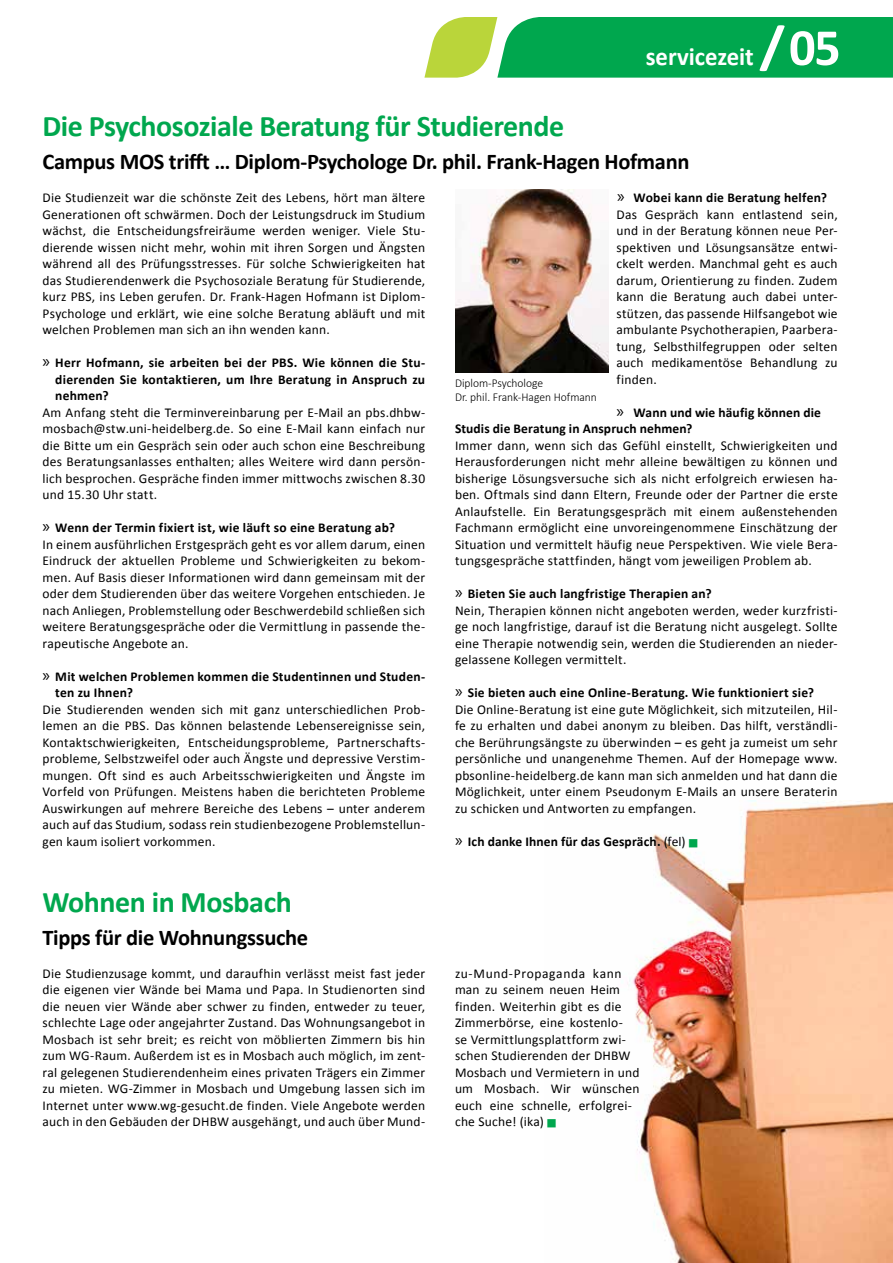
<style>
.page{position:relative;width:893px;height:1263px;background:#fff}
.page>*{position:absolute;margin:0;border:0;box-sizing:border-box;transform-origin:0 0}
.t1{font:700 30px "Calibri";letter-spacing:-.015em;color:#00a74e}
.t2{font:700 25.5px "Calibri";color:#fff}
.t3{font:700 22.5px "Calibri";letter-spacing:-.015em;color:#000}
.t4{font:13.5px/16.5px "Calibri";letter-spacing:.015em;color:#000}
.t5{font:700 13.5px "Calibri";letter-spacing:.02em;color:#000}
.t6{font:300 12px/14.2px "Calibri";color:#000;scale:.96 1}
.s1{font-size:52.5px}
.s2{font-family:"Myriad Pro";font-weight:400;font-size:18px}
.s3{font-family:"Myriad Pro";font-size:18px}
.s4{font-weight:700}
.s5{font-weight:400}
</style>
<div class="page">
<svg style="left:424px;top:17px;width:469px;height:61px;background:#28b258"></svg>
<img style="left:627px;top:801px;width:266px;height:462px">
<img style="left:455px;top:189px;width:153px;height:183px">
<svg style="left:689px;top:839px;width:8px;height:8px"></svg>
<p class="t2" style="left:646px;top:40px;width:196px">servicezeit <span class="s1">/05</span></p>
<p class="t1" style="left:43px;top:107px;width:523px">Die Psychosoziale Beratung für Studierende</p>
<p class="t3" style="left:43px;top:147px;width:648px">Campus MOS trifft … Diplom-Psychologe Dr. phil. Frank-Hagen Hofmann</p>
<p class="t4" style="left:43px;top:189px;width:384px;text-align:justify">Die Studienzeit war die schönste Zeit des Lebens, hört man ältere Generationen oft schwärmen. Doch der Leistungsdruck im Studium wächst, die Entscheidungsfreiräume werden weniger. Viele Stu&shy;dierende wissen nicht mehr, wohin mit ihren Sorgen und Ängsten während all des Prüfungsstresses. Für solche Schwierigkeiten hat das Studierendenwerk die Psychosoziale Beratung für Studierende, kurz PBS, ins Leben gerufen. Dr. Frank-Hagen Hofmann ist Diplom-Psychologe und erklärt, wie eine solche Beratung abläuft und mit welchen Problemen man sich an ihn wenden kann.</p>
<p class="t5" style="left:43px;top:354px;width:384px"><span class="s2">»</span> Herr Hofmann, sie arbeiten bei der PBS. Wie können die Stu-</p>
<p class="t5" style="left:55px;top:370px;width:371px">dierenden Sie kontaktieren, um Ihre Beratung in Anspruch zu</p>
<p class="t5" style="left:55px;top:387px;width:55px">nehmen?</p>
<p class="t4" style="left:43px;top:404px;width:384px">Am Anfang steht die Terminvereinbarung per E-Mail an pbs.dhbw-</p>
<p class="t4" style="left:43px;top:420px;width:384px">mosbach@stw.uni-heidelberg.de. So eine E-Mail kann einfach nur</p>
<p class="t4" style="left:43px;top:437px;width:384px">die Bitte um ein Gespräch sein oder auch schon eine Beschreibung</p>
<p class="t4" style="left:43px;top:453px;width:384px">des Beratungsanlasses enthalten; alles Weitere wird dann persön-</p>
<p class="t4" style="left:43px;top:470px;width:384px">lich besprochen. Gespräche finden immer mittwochs zwischen 8.30</p>
<p class="t4" style="left:43px;top:486px;width:116px">und 15.30 Uhr statt.</p>
<p class="t4" style="left:43px;top:519px;width:384px"><span class="s3">»</span> <span class="s4">Wenn der Termin fixiert ist, wie läuft so eine Beratung ab?<br></span>In einem ausführlichen Erstgespräch geht es vor allem darum, einen Eindruck der aktuellen Probleme und Schwierigkeiten zu bekom&shy;men. Auf Basis dieser Informationen wird dann gemeinsam mit der oder dem Studierenden über das weitere Vorgehen entschieden. Je nach Anliegen, Problemstellung oder Beschwerdebild schließen sich weitere Beratungsgespräche oder die Vermittlung in passende the&shy;rapeutische Angebote an.</p>
<p class="t5" style="left:43px;top:667px;width:384px"><span class="s2">»</span> Mit welchen Problemen kommen die Studentinnen und Studen-</p>
<p class="t5" style="left:55px;top:684px;width:79px">ten zu Ihnen?</p>
<p class="t4" style="left:43px;top:701px;width:384px">Die Studierenden wenden sich mit ganz unterschiedlichen Prob-</p>
<p class="t4" style="left:43px;top:717px;width:384px">lemen an die PBS. Das können belastende Lebensereignisse sein,</p>
<p class="t4" style="left:43px;top:734px;width:384px">Kontaktschwierigkeiten, Entscheidungsprobleme, Partnerschafts-</p>
<p class="t4" style="left:43px;top:750px;width:384px">probleme, Selbstzweifel oder auch Ängste und depressive Verstim-</p>
<p class="t4" style="left:43px;top:767px;width:384px">mungen. Oft sind es auch Arbeitsschwierigkeiten und Ängste im</p>
<p class="t4" style="left:43px;top:783px;width:384px">Vorfeld von Prüfungen. Meistens haben die berichteten Probleme</p>
<p class="t4" style="left:43px;top:800px;width:384px">Auswirkungen auf mehrere Bereiche des Lebens – unter anderem</p>
<p class="t4" style="left:43px;top:816px;width:384px">auch auf das Studium, sodass rein studienbezogene Problemstellun-</p>
<p class="t4" style="left:43px;top:833px;width:175px">gen kaum isoliert vorkommen.</p>
<p class="t4" style="left:617px;top:189px;width:223px"><span class="s3">»</span> <span class="s4">Wobei kann die Beratung helfen?<br></span>Das Gespräch kann entlastend sein, und in der Beratung können neue Per&shy;spektiven und Lösungsansätze entwi&shy;ckelt werden. Manchmal geht es auch darum, Orientierung zu finden. Zudem kann die Beratung auch dabei unter&shy;stützen, das passende Hilfsangebot wie ambulante Psychotherapien, Paarbera&shy;tung, Selbsthilfegruppen oder selten auch medikamentöse Behandlung zu finden.</p>
<p class="t4" style="left:455px;top:404px;width:384px;text-indent:162px"><span class="s3">»</span> <span class="s4">Wann und wie häufig können die Studis die Beratung in Anspruch nehmen?<br></span>Immer dann, wenn sich das Gefühl einstellt, Schwierigkeiten und Herausforderungen nicht mehr alleine bewältigen zu können und bisherige Lösungsversuche sich als nicht erfolgreich erwiesen ha&shy;ben. Oftmals sind dann Eltern, Freunde oder der Partner die erste Anlaufstelle. Ein Beratungsgespräch mit einem außenstehenden Fachmann ermöglicht eine unvoreingenommene Einschätzung der Situation und vermittelt häufig neue Perspektiven. Wie viele Bera&shy;tungsgespräche stattfinden, hängt vom jeweiligen Problem ab.</p>
<p class="t4" style="left:455px;top:585px;width:384px"><span class="s3">»</span> <span class="s4">Bieten Sie auch langfristige Therapien an?<br></span>Nein, Therapien können nicht angeboten werden, weder kurzfristi&shy;ge noch langfristige, darauf ist die Beratung nicht ausgelegt. Sollte eine Therapie notwendig sein, werden die Studierenden an nieder&shy;gelassene Kollegen vermittelt.</p>
<p class="t4" style="left:455px;top:684px;width:384px"><span class="s3">»</span> <span class="s4">Sie bieten auch eine Online-Beratung. Wie funktioniert sie?<br></span>Die Online-Beratung ist eine gute Möglichkeit, sich mitzuteilen, Hil&shy;fe zu erhalten und dabei anonym zu bleiben. Das hilft, verständli&shy;che Berührungsängste zu überwinden – es geht ja zumeist um sehr persönliche und unangenehme Themen. Auf der Homepage www. pbsonline-heidelberg.de kann man sich anmelden und hat dann die Möglichkeit, unter einem Pseudonym E-Mails an unsere Beraterin zu schicken und Antworten zu empfangen.</p>
<p class="t5" style="left:455px;top:832px;width:232px"><span class="s2">»</span> Ich danke Ihnen für das Gespräch. <span class="s5">(fel)</span></p>
<p class="t6" style="left:455px;top:376px;width:149px">Diplom-Psychologe<br>Dr. phil. Frank-Hagen Hofmann</p>
<p class="t1" style="left:43px;top:882px;width:251px">Wohnen in Mosbach</p>
<p class="t3" style="left:43px;top:923px;width:267px">Tipps für die Wohnungssuche</p>
<p class="t4" style="left:43px;top:965px;width:384px;text-align:justify">Die Studienzusage kommt, und daraufhin verlässt meist fast jeder die eigenen vier Wände bei Mama und Papa. In Studienorten sind die neuen vier Wände aber schwer zu finden, entweder zu teuer, schlechte Lage oder angejahrter Zustand. Das Wohnungsangebot in Mosbach ist sehr breit; es reicht von möblierten Zimmern bis hin zum WG-Raum. Außerdem ist es in Mosbach auch möglich, im zent&shy;ral gelegenen Studierendenheim eines privaten Trägers ein Zimmer zu mieten. WG-Zimmer in Mosbach und Umgebung lassen sich im Internet unter www.wg-gesucht.de finden. Viele Angebote werden auch in den Gebäuden der DHBW ausgehängt, und auch über Mund-</p>
<p class="t4" style="left:455px;top:965px;width:186px">zu-Mund-Propaganda kann man zu seinem neuen Heim finden. Weiterhin gibt es die<br>Zimmerbörse, eine kostenlo-<br>se Vermittlungsplattform zwi&shy;schen Studierenden der DHBW<br>Mosbach und Vermietern in und um Mosbach. Wir wünschen euch eine schnelle, erfolgrei&shy;che Suche! (ika)</p>
</div>
